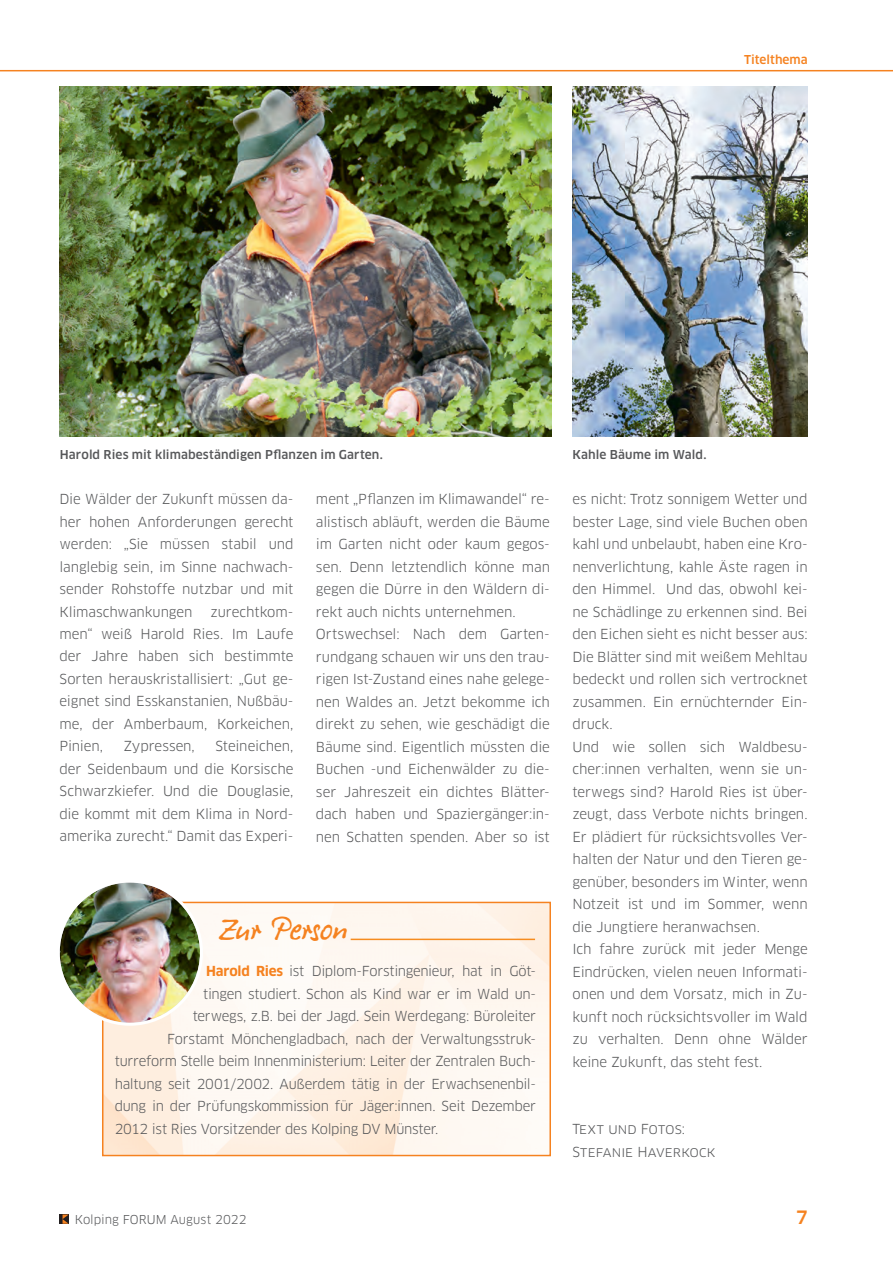
<style>
.page{position:relative;width:893px;height:1263px;background:#fff}
.page>*{position:absolute;margin:0;border:0;box-sizing:border-box;transform-origin:0 0}
.t1{font:35.1px "Dalli";letter-spacing:.01em;color:#f58220}
.t2{font:500 18px "Clan OT";color:#f58220}
.t3{font:13.5px/22.5px "Clan OT";letter-spacing:-.01em;color:#57585a;text-align:justify}
.t4{font:13.5px/22.5px "Clan OT";letter-spacing:.01em;color:#57585a}
.t5{font:500 12px "Clan OT";letter-spacing:.01em;color:#57585a}
.t6{font:12px "Clan OT";letter-spacing:.005em;color:#57585a}
.t7{font:500 12px "Clan OT";color:#f58220}
.s1{font-weight:700;color:#f58220}
</style>
<div class="page">
<hr style="left:0;top:70px;width:893px;height:1px;background:#f58220">
<img style="left:60px;top:86px;width:491px;height:351px">
<img style="left:572px;top:86px;width:236px;height:351px">
<img style="left:105px;top:905px;width:443px;height:248px">
<div style="left:102px;top:902px;width:449px;height:254px;border:2px solid #f58220"></div>
<svg style="left:58px;top:881px;width:143px;height:143px"></svg>
<img style="left:60px;top:883px;width:140px;height:140px;border-radius:50%">
<div style="left:57px;top:880px;width:146px;height:146px;border:3px solid #fff;border-radius:50%"></div>
<hr style="left:351px;top:939px;width:184px;height:1px;background:#f68c1f">
<svg style="left:60px;top:1215px;width:3px;height:9px"></svg>
<svg style="left:63px;top:1215px;width:6px;height:9px"></svg>
<p class="t7" style="left:744px;top:54px;width:65px">Titelthema</p>
<p class="t5" style="left:60px;top:450px;width:324px">Harold Ries mit klimabeständigen Pflanzen im Garten.</p>
<p class="t5" style="left:572px;top:450px;width:135px">Kahle Bäume im Wald.</p>
<p class="t3" style="left:316px;top:489px;width:235px;text-align:left">ment „Pflanzen im Klimawandel“ re&shy;alistisch abläuft, werden die Bäume im Garten nicht oder kaum gegos&shy;sen. Denn letztendlich könne man gegen die Dürre in den Wäldern di&shy;rekt auch nichts unternehmen.<br>Ortswechsel: Nach dem Garten&shy;rundgang schauen wir uns den trau&shy;rigen Ist-Zustand eines nahe gelege&shy;nen Waldes an. Jetzt bekomme ich direkt zu sehen, wie geschädigt die Bäume sind. Eigentlich müssten die Buchen -und Eichenwälder zu die&shy;ser Jahreszeit ein dichtes Blätter&shy;dach haben und Spaziergänger:in&shy;nen Schatten spenden. Aber so ist</p>
<p class="t3" style="left:572px;top:489px;width:237px;text-align:left">es nicht: Trotz sonnigem Wetter und bester Lage, sind viele Buchen oben kahl und unbelaubt, haben eine Kro&shy;nenverlichtung, kahle Äste ragen in den Himmel. Und das, obwohl kei&shy;ne Schädlinge zu erkennen sind. Bei den Eichen sieht es nicht besser aus:<br>Die Blätter sind mit weißem Mehltau bedeckt und rollen sich vertrocknet zusammen. Ein ernüchternder Ein&shy;druck.<br>Und wie sollen sich Waldbesu&shy;cher:innen verhalten, wenn sie un&shy;terwegs sind? Harold Ries ist über&shy;zeugt, dass Verbote nichts bringen.<br>Er plädiert für rücksichtsvolles Ver&shy;halten der Natur und den Tieren ge&shy;genüber, besonders im Winter, wenn Notzeit ist und im Sommer, wenn die Jungtiere heranwachsen.<br>Ich fahre zurück mit jeder Menge Eindrücken, vielen neuen Informati&shy;onen und dem Vorsatz, mich in Zu&shy;kunft noch rücksichtsvoller im Wald zu verhalten. Denn ohne Wälder keine Zukunft, das steht fest.</p>
<p class="t3" style="left:60px;top:489px;width:236px">Die Wälder der Zukunft müssen da&shy;her hohen Anforderungen gerecht werden: „Sie müssen stabil und langlebig sein, im Sinne nachwach&shy;sender Rohstoffe nutzbar und mit Klimaschwankungen</p>
<p class="t3" style="left:60px;top:601px;width:236px;text-indent:151px">zurechtkom&shy;men“ weiß Harold Ries. Im Laufe der Jahre haben sich bestimmte Sorten herauskristallisiert: „Gut ge&shy;eignet sind Esskanstanien, Nußbäu&shy;me, der Amberbaum, Korkeichen, Pinien,</p>
<p class="t3" style="left:60px;top:736px;width:235px;text-indent:156px">Steineichen, der Seidenbaum und die Korsische Schwarzkiefer. Und die Douglasie, die kommt mit dem Klima in Nord&shy;amerika zurecht.“ Damit das Experi-</p>
<p class="t3" style="left:124px;top:736px;width:73px">Zypressen,</p>
<h1 class="t1" style="left:219px;top:908px;width:130px">Zur Person</h1>
<p class="t3" style="left:206px;top:961px;width:331px"><span class="s1">Harold Ries</span> ist Diplom-Forstingenieur, hat in Göt-</p>
<p class="t3" style="left:203px;top:984px;width:334px">tingen studiert. Schon als Kind war er im Wald un-</p>
<p class="t3" style="left:193px;top:1006px;width:345px">terwegs, z.B. bei der Jagd. Sein Werdegang: Büroleiter</p>
<p class="t3" style="left:167px;top:1029px;width:370px">Forstamt Mönchengladbach, nach der Verwaltungsstruk-</p>
<p class="t3" style="left:115px;top:1051px;width:423px">turreform Stelle beim Innenministerium: Leiter der Zentralen Buch-</p>
<p class="t3" style="left:115px;top:1074px;width:423px">haltung seit 2001/2002. Außerdem tätig in der Erwachsenenbil-</p>
<p class="t3" style="left:115px;top:1096px;width:423px">dung in der Prüfungskommission für Jäger:innen. Seit Dezember</p>
<p class="t3" style="left:115px;top:1119px;width:325px">2012 ist Ries Vorsitzender des Kolping DV Münster.</p>
<p class="t4" style="left:572px;top:1119px;width:145px">Text und Fotos:<br>Stefanie Haverkock</p>
<p class="t6" style="left:75px;top:1214px;width:173px">Kolping FORUM August 2022</p>
<h2 class="t2" style="left:796px;top:1210px;width:13px">7</h2>
</div>
